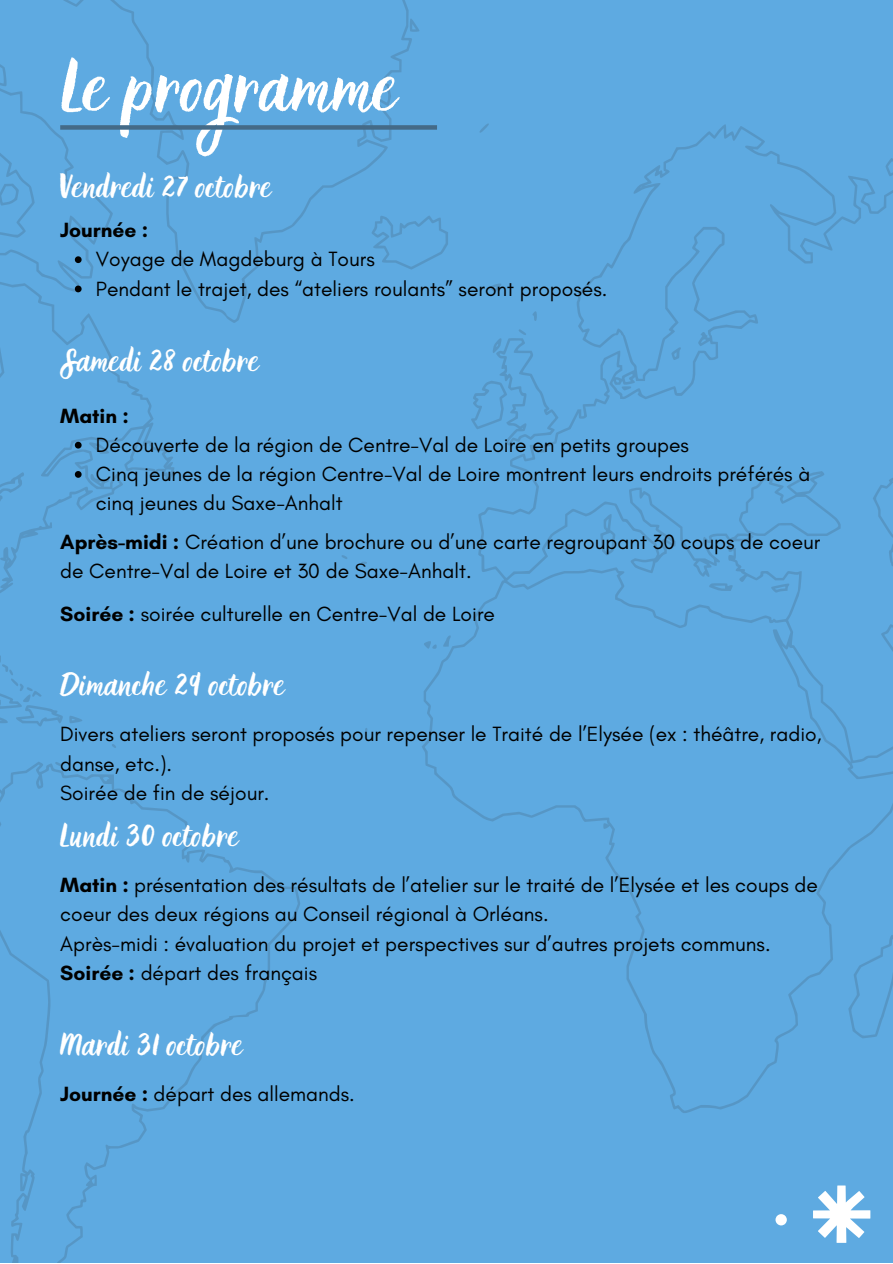
<style>
.page{position:relative;width:893px;height:1264px;background:#fff}
.page>*{position:absolute;margin:0;border:0;box-sizing:border-box;transform-origin:0 0}
.t1{font:57.6px "Holla";color:#fff}
.t2{font:25.5px "Holla";color:#fff}
.t3{font:21px/29.2px "Glacial Indifference";color:#000}
.t4{font:700 21px "Glacial Indifference";color:#000}
.s1{font-weight:700}
</style>
<div class="page">
<div style="left:0;top:0;width:892px;height:1262px;background:#5eaae1"></div>
<svg style="left:813px;top:1185px;width:57px;height:57px"></svg>
<div style="left:775px;top:1214px;width:11px;height:11px;background:#fff;border-radius:50%"></div>
<div style="left:60px;top:125px;width:377px;height:5px;background:#446a87"></div>
<svg style="left:75px;top:256px;width:7px;height:7px"></svg>
<svg style="left:75px;top:285px;width:7px;height:7px"></svg>
<svg style="left:75px;top:442px;width:7px;height:6px"></svg>
<svg style="left:75px;top:471px;width:7px;height:7px"></svg>
<p class="t1" style="left:61px;top:54px;width:338px">Le programme</p>
<p class="t2" style="left:60px;top:172px;width:213px">Vendredi 27 octobre</p>
<p class="t4" style="left:60px;top:217px;width:90px">Journée :</p>
<p class="t3" style="left:96px;top:244px;width:280px">Voyage de Magdeburg à Tours</p>
<p class="t3" style="left:96px;top:274px;width:513px">Pendant le trajet, des “ateliers roulants” seront proposés.</p>
<p class="t2" style="left:60px;top:346px;width:201px">Samedi 28 octobre</p>
<p class="t4" style="left:60px;top:403px;width:70px">Matin :</p>
<p class="t3" style="left:96px;top:430px;width:594px">Découverte de la région de Centre-Val de Loire en petits groupes</p>
<p class="t3" style="left:96px;top:459px;width:715px">Cinq jeunes de la région Centre-Val de Loire montrent leurs endroits préférés à cinq jeunes du Saxe-Anhalt</p>
<p class="t3" style="left:60px;top:527px;width:761px"><span class="s1">Après-midi :</span> Création d’une brochure ou d’une carte regroupant 30 coups de coeur de Centre-Val de Loire et 30 de Saxe-Anhalt.</p>
<p class="t3" style="left:60px;top:599px;width:436px"><span class="s1">Soirée :</span> soirée culturelle en Centre-Val de Loire</p>
<p class="t2" style="left:60px;top:670px;width:226px">Dimanche 29 octobre</p>
<p class="t3" style="left:60px;top:719px;width:762px">Divers ateliers seront proposés pour repenser le Traité de l’Elysée (ex : théâtre, radio, danse, etc.).</p>
<p class="t3" style="left:60px;top:778px;width:211px">Soirée de fin de séjour.</p>
<p class="t2" style="left:60px;top:821px;width:180px">Lundi 30 octobre</p>
<p class="t3" style="left:60px;top:870px;width:759px"><span class="s1">Matin :</span> présentation des résultats de l’atelier sur le traité de l’Elysée et les coups de coeur des deux régions au Conseil régional à Orléans.</p>
<p class="t3" style="left:60px;top:928px;width:711px">Après-midi : évaluation du projet et perspectives sur d’autres projets communs.</p>
<p class="t3" style="left:60px;top:957px;width:258px"><span class="s1">Soirée :</span> départ des français</p>
<p class="t2" style="left:60px;top:1030px;width:184px">Mardi 31 octobre</p>
<p class="t3" style="left:60px;top:1079px;width:296px"><span class="s1">Journée :</span> départ des allemands.</p>
</div>
